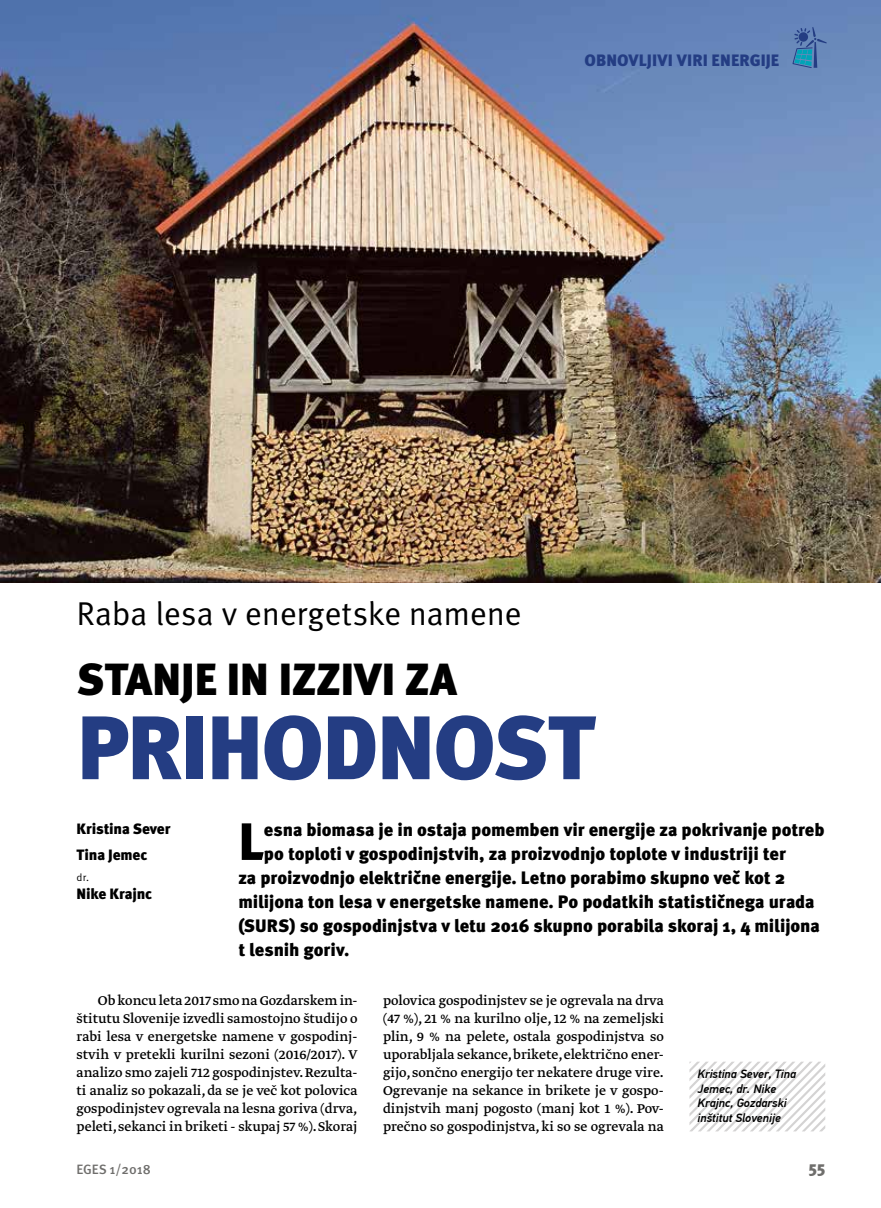
<style>
.page{position:relative;width:881px;height:1208px;background:#fff}
.page>*{position:absolute;margin:0;border:0;box-sizing:border-box;transform-origin:0 0}
.t1{font:900 90px "Meta Pro";letter-spacing:-.025em;color:#243d83}
.t2{font:900 52.5px "Meta Pro";color:#000}
.t3{font:900 45px "Meta Pro";letter-spacing:-.01em;color:#000}
.t4{font:33px "Meta Pro";letter-spacing:-.01em;color:#000}
.t5{font:900 18px "Meta Pro";letter-spacing:-.005em;color:#000}
.t6{font:900 16.5px "Meta Pro";letter-spacing:.005em;color:#243d83}
.t7{font:900 16.5px "Meta Pro";color:#6f6e6c}
.t8{font:15px/18px "Greta Text Pro Regular Plus";color:#000;text-align:justify}
.t9{font:900 15px/26.5px "Meta Pro";letter-spacing:-.015em;color:#000}
.t10{font:500 13.5px "Meta Pro";color:#6f6e6c}
.t11{font:italic 500 12px/14.4px "PF Din Text Pro";color:#000}
.t12{font:10.5px "Meta Pro";color:#000}
</style>
<div class="page">
<img style="left:0;top:0;width:880px;height:583px">
<svg style="left:689px;top:1061px;width:136px;height:70px"></svg>
<svg style="left:792px;top:27px;width:34px;height:41px"></svg>
<p class="t6" style="left:584px;top:50px;width:196px">OBNOVLJIVI VIRI ENERGIJE</p>
<h3 class="t4" style="left:77px;top:592px;width:446px">Raba lesa v energetske namene</h3>
<h3 class="t3" style="left:77px;top:650px;width:382px">STANJE IN IZZIVI ZA</h3>
<h1 class="t1" style="left:77px;top:691px;width:519px">PRIHODNOST</h1>
<p class="t9" style="left:77px;top:815px;width:95px">Kristina Sever<br>Tina Jemec</p>
<p class="t12" style="left:77px;top:871px;width:14px">dr.</p>
<p class="t9" style="left:77px;top:881px;width:77px">Nike Krajnc</p>
<h2 class="t2" style="left:238px;top:808px;width:27px">L</h2>
<p class="t5" style="left:264px;top:818px;width:562px">esna biomasa je in ostaja pomemben vir energije za pokrivanje potreb</p>
<p class="t5" style="left:264px;top:842px;width:523px">po toploti v gospodinjstvih, za proizvodnjo toplote v industriji ter</p>
<p class="t5" style="left:238px;top:866px;width:548px">za proizvodnjo električne energije. Letno porabimo skupno več kot 2</p>
<p class="t5" style="left:238px;top:890px;width:577px">milijona ton lesa v energetske namene. Po podatkih statističnega urada</p>
<p class="t5" style="left:238px;top:914px;width:583px">(SURS) so gospodinjstva v letu 2016 skupno porabila skoraj 1, 4 milijona</p>
<p class="t5" style="left:238px;top:938px;width:112px">t lesnih goriv.</p>
<p class="t8" style="left:77px;top:992px;width:282px;text-indent:21px">Ob koncu leta 2017 smo na Gozdarskem in&shy;štitutu Slovenije izvedli samostojno študijo o rabi lesa v energetske namene v gospodinj&shy;stvih v pretekli kurilni sezoni (2016/2017). V analizo smo zajeli 712 gospodinjstev. Rezulta&shy;ti analiz so pokazali, da se je več kot polovica gospodinjstev ogrevala na lesna goriva (drva, peleti, sekanci in briketi - skupaj 57 %). Skoraj</p>
<p class="t8" style="left:383px;top:992px;width:282px">polovica gospodinjstev se je ogrevala na drva (47 %), 21 % na kurilno olje, 12 % na zemeljski plin, 9 % na pelete, ostala gospodinjstva so uporabljala sekance, brikete, električno ener&shy;gijo, sončno energijo ter nekatere druge vire.<br>Ogrevanje na sekance in brikete je v gospo&shy;dinjstvih manj pogosto (manj kot 1 %). Pov&shy;prečno so gospodinjstva, ki so se ogrevala na</p>
<p class="t11" style="left:697px;top:1067px;width:100px">Kristina Sever, Tina<br>Jemec, dr. Nike<br>Krajnc, Gozdarski inštitut Slovenije</p>
<p class="t10" style="left:77px;top:1160px;width:76px">EGES 1/2018</p>
<p class="t7" style="left:808px;top:1157px;width:19px">55</p>
</div>
